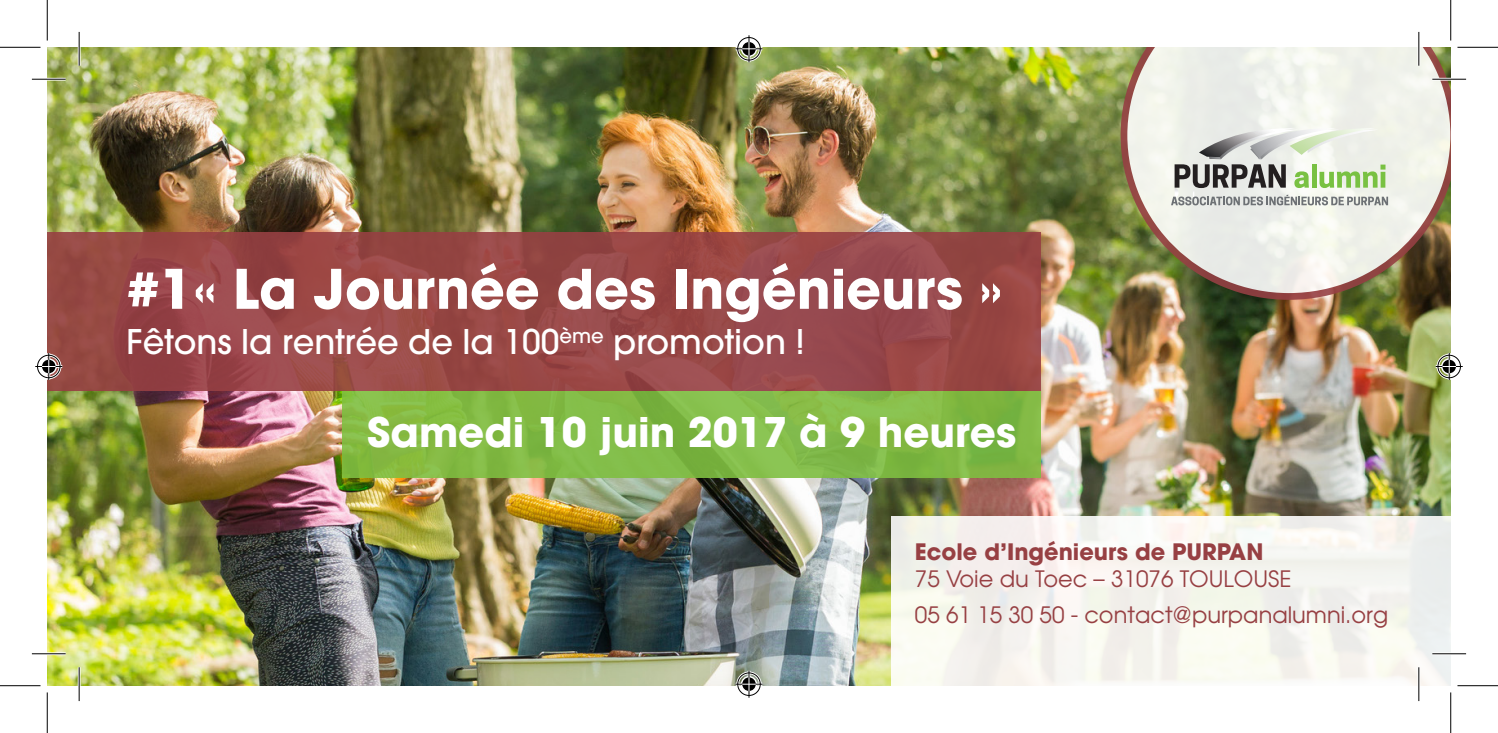
<style>
.page{position:relative;width:1498px;height:733px;background:#fff}
.page>*{position:absolute;margin:0;border:0;box-sizing:border-box;transform-origin:0 0}
.t1{font:700 54px "Avant Garde";color:#fff}
.t2{font:700 40.5px "Avant Garde";color:#fff}
.t3{font:500 33.75px "Avant Garde";color:#fff}
.t4{font:22.5px "Avant Garde";color:#974043}
.t5{font:700 22.5px "Avant Garde";color:#974043}
</style>
<div class="page">
<img style="left:47px;top:47px;width:1403px;height:638px">
<svg style="left:1120px;top:47px;width:330px;height:253px;background:#d2cfc0"></svg>
<svg style="left:1171px;top:128px;width:217px;height:77px;background:#c5ccc0"></svg>
<div style="left:47px;top:232px;width:993px;height:159px;background:linear-gradient(to right,#994846,#98494a)"></div>
<div style="left:891px;top:516px;width:559px;height:169px;background:#f5f5ee"></div>
<svg style="left:342px;top:391px;width:698px;height:86px;background:#82ba46"></svg>
<hr style="left:32px;top:78px;width:34px;height:3px;background:#fff">
<hr style="left:1432px;top:78px;width:34px;height:3px;background:#fff">
<hr style="left:32px;top:652px;width:34px;height:3px;background:#fff">
<hr style="left:1432px;top:652px;width:34px;height:3px;background:#fff">
<hr style="left:78px;top:32px;width:3px;height:34px;background:#fff">
<hr style="left:78px;top:667px;width:3px;height:33px;background:#fff">
<hr style="left:1417px;top:32px;width:3px;height:34px;background:#fff">
<hr style="left:1417px;top:667px;width:3px;height:33px;background:#fff">
<hr style="left:32px;top:79px;width:34px;height:1px;background:#000">
<hr style="left:1432px;top:79px;width:34px;height:1px;background:#000">
<hr style="left:32px;top:653px;width:34px;height:1px;background:#000">
<hr style="left:1432px;top:653px;width:34px;height:1px;background:#000">
<hr style="left:79px;top:32px;width:1px;height:34px;background:#000">
<hr style="left:79px;top:667px;width:1px;height:33px;background:#000">
<hr style="left:1418px;top:32px;width:1px;height:34px;background:#000">
<hr style="left:1418px;top:667px;width:1px;height:33px;background:#000">
<hr style="left:0;top:47px;width:40px;height:1px;background:#000">
<hr style="left:1457px;top:47px;width:41px;height:1px;background:#000">
<hr style="left:0;top:685px;width:40px;height:1px;background:#000">
<hr style="left:1457px;top:685px;width:41px;height:1px;background:#000">
<hr style="left:47px;top:0;width:1px;height:41px;background:#000">
<hr style="left:47px;top:692px;width:1px;height:40px;background:#000">
<hr style="left:1450px;top:0;width:1px;height:41px;background:#000">
<hr style="left:1450px;top:692px;width:1px;height:40px;background:#000">
<svg style="left:735px;top:35px;width:27px;height:27px"></svg>
<svg style="left:735px;top:670px;width:27px;height:27px"></svg>
<svg style="left:35px;top:353px;width:27px;height:27px"></svg>
<svg style="left:1435px;top:353px;width:27px;height:27px"></svg>
<p class="t1" style="left:126px;top:254px;width:877px">#1« La Journée des Ingénieurs »</p>
<p class="t3" style="left:126px;top:320px;width:680px">Fêtons la rentrée de la 100<sup>ème</sup> promotion !</p>
<p class="t2" style="left:367px;top:406px;width:650px">Samedi 10 juin 2017 à 9 heures</p>
<p class="t5" style="left:915px;top:537px;width:350px">Ecole d’Ingénieurs de PURPAN</p>
<p class="t4" style="left:915px;top:564px;width:378px">75 Voie du Toec – 31076 TOULOUSE</p>
<p class="t4" style="left:915px;top:600px;width:475px">05 61 15 30 50 - contact@purpanalumni.org</p>
</div>
